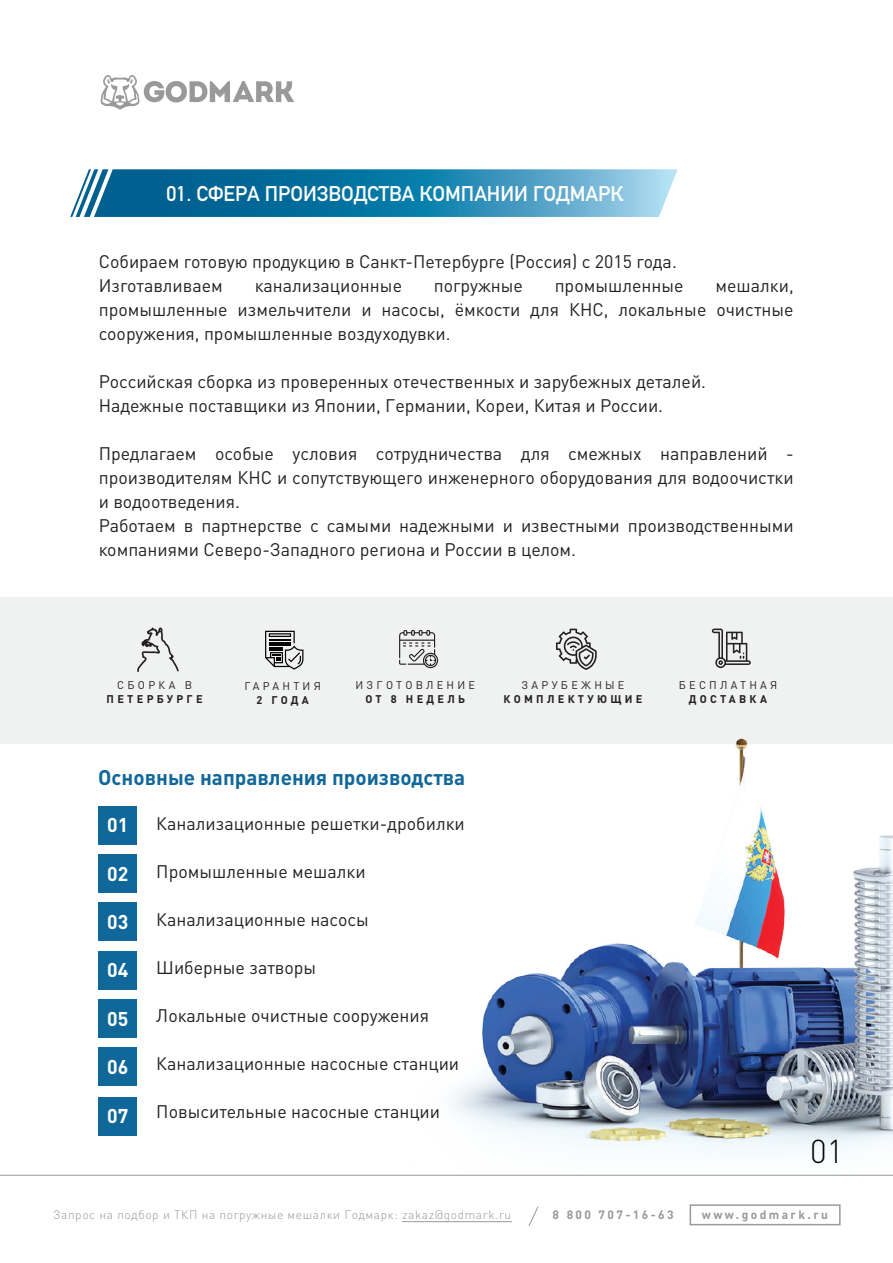
<style>
.page{position:relative;width:893px;height:1263px;background:#fff}
.page>*{position:absolute;margin:0;border:0;box-sizing:border-box;transform-origin:0 0}
.t1{font:300 32.7px "DIN Pro";color:#040503}
.t2{font:700 21px "DIN Alternate";color:#fff}
.t3{font:700 21px "DIN Pro";color:#10679a}
.t4{font:700 19.65px "DIN Pro";color:#fff}
.t5{font:18px/24px "DIN Pro";color:#231f20}
.t6{font:300 12px "DIN Pro";letter-spacing:.05em;color:#999}
.t7{font:700 12px "DIN Pro";letter-spacing:.2em;color:#999}
.t8{font:11.1px "DIN Pro";letter-spacing:.3em;color:#231f20}
.t9{font:700 11.1px "DIN Pro";letter-spacing:.3em;color:#231f20}
</style>
<div class="page">
<div style="left:0;top:597px;width:893px;height:147px;background:#f0f1f1"></div>
<img style="left:411px;top:738px;width:482px;height:437px">
<svg style="left:101px;top:75px;width:193px;height:34px"></svg>
<hr style="left:402px;top:1221px;width:110px;height:1px;background:#999">
<div style="left:690px;top:1204px;width:151px;height:21px;border:2px solid #999"></div>
<svg style="left:528px;top:1206px;width:11px;height:21px"></svg>
<hr style="left:0;top:1175px;width:893px;height:1px;background:#999">
<svg style="left:399px;top:630px;width:39px;height:38px"></svg>
<svg style="left:265px;top:631px;width:38px;height:39px"></svg>
<svg style="left:712px;top:628px;width:39px;height:40px"></svg>
<svg style="left:137px;top:627px;width:42px;height:45px"></svg>
<svg style="left:556px;top:629px;width:41px;height:41px"></svg>
<svg style="left:70px;top:169px;width:608px;height:48px;background:#338bb3"></svg>
<div style="left:98px;top:806px;width:39px;height:38px;background:#10679a"></div>
<div style="left:98px;top:854px;width:39px;height:39px;background:#10679a"></div>
<div style="left:98px;top:902px;width:39px;height:39px;background:#10679a"></div>
<div style="left:98px;top:951px;width:39px;height:38px;background:#10679a"></div>
<div style="left:98px;top:999px;width:39px;height:39px;background:#10679a"></div>
<div style="left:98px;top:1047px;width:39px;height:39px;background:#10679a"></div>
<div style="left:98px;top:1097px;width:39px;height:38px;background:#10679a"></div>
<p class="t2" style="left:167px;top:178px;width:458px">01. СФЕРА ПРОИЗВОДСТВА КОМПАНИИ ГОДМАРК</p>
<p class="t5" style="left:99px;top:248px;width:579px">Собираем готовую продукцию в Санкт-Петербурге (Россия) с 2015 года.<br>Изготавливаем</p>
<p class="t5" style="left:99px;top:272px;width:696px;text-align:justify;text-indent:617px">мешалки, промышленные измельчители и насосы, ёмкости для КНС, локальные очистные сооружения, промышленные воздуходувки.</p>
<p class="t5" style="left:99px;top:368px;width:609px">Российская сборка из проверенных отечественных и зарубежных деталей.<br>Надежные поставщики из Японии, Германии, Кореи, Китая и России.</p>
<p class="t5" style="left:99px;top:440px;width:696px">Предлагаем особые условия сотрудничества для смежных направлений - производителям КНС и сопутствующего инженерного оборудования для водоочистки и водоотведения.<br>Работаем в партнерстве с самыми надежными и известными производственными компаниями Северо-Западного региона и России в целом.</p>
<p class="t5" style="left:255px;top:272px;width:149px">канализационные</p>
<p class="t5" style="left:434px;top:272px;width:91px">погружные</p>
<p class="t5" style="left:555px;top:272px;width:130px">промышленные</p>
<p class="t8" style="left:117px;top:677px;width:76px">СБОРКА В</p>
<p class="t9" style="left:107px;top:690px;width:98px">ПЕТЕРБУРГЕ</p>
<p class="t8" style="left:244px;top:677px;width:78px">ГАРАНТИЯ</p>
<p class="t9" style="left:256px;top:691px;width:54px">2 ГОДА</p>
<p class="t8" style="left:355px;top:676px;width:121px">ИЗГОТОВЛЕНИЕ</p>
<p class="t9" style="left:365px;top:689px;width:101px">ОТ 8 НЕДЕЛЬ</p>
<p class="t3" style="left:98px;top:760px;width:369px">Основные направления производства</p>
<p class="t4" style="left:107px;top:809px;width:23px">01</p>
<p class="t4" style="left:107px;top:857px;width:23px">02</p>
<p class="t4" style="left:107px;top:905px;width:23px">03</p>
<p class="t4" style="left:107px;top:954px;width:23px">04</p>
<p class="t4" style="left:107px;top:1002px;width:23px">05</p>
<p class="t4" style="left:107px;top:1050px;width:23px">06</p>
<p class="t4" style="left:107px;top:1100px;width:23px">07</p>
<p class="t5" style="left:156px;top:810px;width:310px">Канализационные решетки-дробилки</p>
<p class="t5" style="left:156px;top:858px;width:211px">Промышленные мешалки</p>
<p class="t5" style="left:156px;top:906px;width:214px">Канализационные насосы</p>
<p class="t5" style="left:156px;top:954px;width:161px">Шиберные затворы</p>
<p class="t5" style="left:156px;top:1002px;width:274px">Локальные очистные сооружения</p>
<p class="t5" style="left:156px;top:1050px;width:304px">Канализационные насосные станции</p>
<p class="t5" style="left:156px;top:1098px;width:285px">Повысительные насосные станции</p>
<p class="t8" style="left:522px;top:676px;width:104px">ЗАРУБЕЖНЫЕ</p>
<p class="t9" style="left:504px;top:689px;width:140px">КОМПЛЕКТУЮЩИЕ</p>
<p class="t8" style="left:679px;top:676px;width:100px">БЕСПЛАТНАЯ</p>
<p class="t9" style="left:689px;top:689px;width:80px">ДОСТАВКА</p>
<h1 class="t1" style="left:810px;top:1126px;width:35px">01</h1>
<p class="t6" style="left:53px;top:1206px;width:460px">Запрос на подбор и ТКП на погружные мешалки Годмарк: zakaz@godmark.ru</p>
<p class="t7" style="left:553px;top:1205px;width:123px">8 800 707-16-63</p>
<p class="t7" style="left:702px;top:1205px;width:128px">www.godmark.ru</p>
</div>
